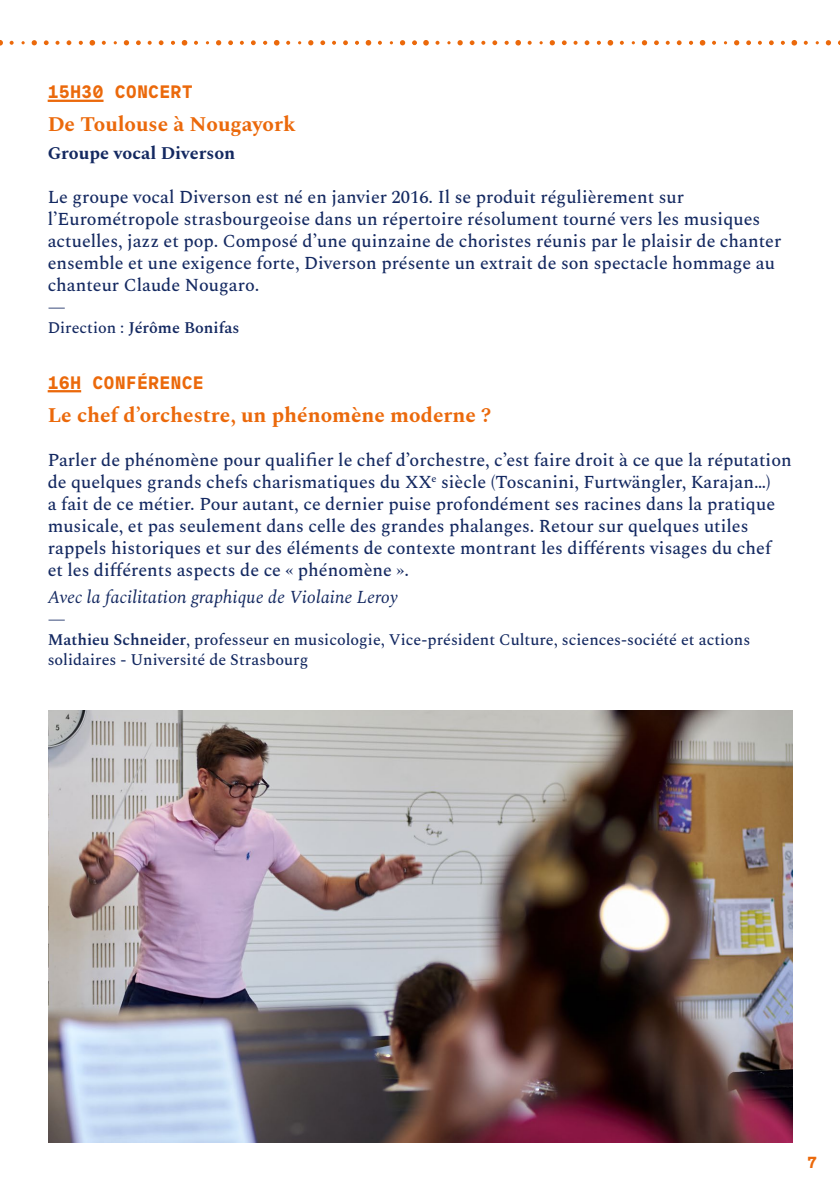
<style>
.page{position:relative;width:840px;height:1191px;background:#fff}
.page>*{position:absolute;margin:0;border:0;box-sizing:border-box;transform-origin:0 0}
.t1{font:700 21px "Spectral";color:#eb690b}
.t2{font:500 18px/22px "Spectral";color:#142961}
.t3{font:italic 18px "Spectral";color:#142961}
.t4{font:700 18px "Maax Mono";color:#eb690b}
.t5{font:700 18px "Spectral";color:#142961}
.t6{font:500 16px/20px "Spectral";color:#142961}
.t7{font:600 16px "Spectral";color:#142961}
.t8{font:700 16px "Maax Mono";color:#eb690b}
.s1{font-weight:500}
.s2{font-weight:600}
</style>
<div class="page">
<hr style="left:48px;top:100px;width:55px;height:2px;background:#eb690b">
<hr style="left:48px;top:390px;width:33px;height:2px;background:#eb690b">
<svg style="left:67px;top:40px;width:4px;height:5px"></svg>
<svg style="left:55px;top:41px;width:4px;height:4px"></svg>
<svg style="left:32px;top:40px;width:5px;height:5px"></svg>
<svg style="left:10px;top:41px;width:4px;height:4px"></svg>
<svg style="left:0;top:40px;width:3px;height:6px"></svg>
<svg style="left:44px;top:40px;width:5px;height:5px"></svg>
<svg style="left:159px;top:40px;width:4px;height:5px"></svg>
<svg style="left:148px;top:41px;width:4px;height:4px"></svg>
<svg style="left:124px;top:40px;width:5px;height:5px"></svg>
<svg style="left:102px;top:41px;width:4px;height:4px"></svg>
<svg style="left:89px;top:40px;width:6px;height:6px"></svg>
<svg style="left:136px;top:40px;width:5px;height:5px"></svg>
<svg style="left:79px;top:41px;width:4px;height:4px"></svg>
<svg style="left:400px;top:40px;width:5px;height:5px"></svg>
<svg style="left:378px;top:41px;width:4px;height:4px"></svg>
<svg style="left:365px;top:40px;width:6px;height:6px"></svg>
<svg style="left:251px;top:40px;width:4px;height:5px"></svg>
<svg style="left:240px;top:41px;width:4px;height:4px"></svg>
<svg style="left:216px;top:40px;width:5px;height:5px"></svg>
<svg style="left:194px;top:41px;width:4px;height:4px"></svg>
<svg style="left:182px;top:40px;width:5px;height:6px"></svg>
<svg style="left:228px;top:40px;width:5px;height:5px"></svg>
<svg style="left:171px;top:41px;width:4px;height:4px"></svg>
<svg style="left:355px;top:41px;width:4px;height:4px"></svg>
<svg style="left:343px;top:40px;width:5px;height:5px"></svg>
<svg style="left:332px;top:41px;width:4px;height:4px"></svg>
<svg style="left:308px;top:40px;width:5px;height:5px"></svg>
<svg style="left:286px;top:41px;width:4px;height:4px"></svg>
<svg style="left:274px;top:40px;width:5px;height:6px"></svg>
<svg style="left:320px;top:40px;width:5px;height:5px"></svg>
<svg style="left:263px;top:41px;width:4px;height:4px"></svg>
<svg style="left:492px;top:40px;width:5px;height:5px"></svg>
<svg style="left:481px;top:41px;width:4px;height:4px"></svg>
<svg style="left:457px;top:40px;width:5px;height:5px"></svg>
<svg style="left:435px;top:41px;width:4px;height:4px"></svg>
<svg style="left:423px;top:40px;width:5px;height:6px"></svg>
<svg style="left:469px;top:40px;width:5px;height:5px"></svg>
<svg style="left:412px;top:40px;width:4px;height:5px"></svg>
<svg style="left:584px;top:40px;width:5px;height:5px"></svg>
<svg style="left:573px;top:41px;width:4px;height:4px"></svg>
<svg style="left:549px;top:40px;width:5px;height:5px"></svg>
<svg style="left:527px;top:41px;width:4px;height:4px"></svg>
<svg style="left:515px;top:40px;width:5px;height:6px"></svg>
<svg style="left:561px;top:40px;width:5px;height:5px"></svg>
<svg style="left:504px;top:41px;width:4px;height:4px"></svg>
<svg style="left:825px;top:40px;width:5px;height:5px"></svg>
<svg style="left:803px;top:41px;width:4px;height:4px"></svg>
<svg style="left:791px;top:40px;width:5px;height:6px"></svg>
<svg style="left:676px;top:40px;width:5px;height:5px"></svg>
<svg style="left:665px;top:41px;width:4px;height:4px"></svg>
<svg style="left:641px;top:40px;width:5px;height:5px"></svg>
<svg style="left:619px;top:41px;width:4px;height:4px"></svg>
<svg style="left:607px;top:40px;width:6px;height:6px"></svg>
<svg style="left:654px;top:40px;width:4px;height:5px"></svg>
<svg style="left:596px;top:41px;width:4px;height:4px"></svg>
<svg style="left:780px;top:41px;width:4px;height:4px"></svg>
<svg style="left:769px;top:40px;width:4px;height:5px"></svg>
<svg style="left:757px;top:41px;width:4px;height:4px"></svg>
<svg style="left:734px;top:40px;width:4px;height:5px"></svg>
<svg style="left:712px;top:41px;width:3px;height:4px"></svg>
<svg style="left:699px;top:40px;width:6px;height:6px"></svg>
<svg style="left:746px;top:40px;width:4px;height:5px"></svg>
<svg style="left:689px;top:41px;width:3px;height:4px"></svg>
<img style="left:48px;top:711px;width:744px;height:431px">
<p class="t4" style="left:48px;top:80px;width:147px">15H30 CONCERT</p>
<p class="t1" style="left:48px;top:109px;width:249px">De Toulouse à Nougayork</p>
<p class="t5" style="left:48px;top:140px;width:189px">Groupe vocal Diverson</p>
<p class="t2" style="left:48px;top:184px;width:734px">Le groupe vocal Diverson est né en janvier 2016. Il se produit régulièrement sur l’Eurométropole strasbourgeoise dans un répertoire résolument tourné vers les musiques actuelles, jazz et pop. Composé d’une quinzaine de choristes réunis par le plaisir de chanter ensemble et une exigence forte, Diverson présente un extrait de son spectacle hommage au chanteur Claude Nougaro.<br>—</p>
<p class="t7" style="left:48px;top:316px;width:193px"><span class="s1">Direction :</span> Jérôme Bonifas</p>
<p class="t4" style="left:48px;top:370px;width:158px">16H CONFÉRENCE</p>
<p class="t1" style="left:48px;top:399px;width:445px">Le chef d’orchestre, un phénomène moderne ?</p>
<p class="t2" style="left:48px;top:447px;width:745px">Parler de phénomène pour qualifier le chef d’orchestre, c’est faire droit à ce que la réputation de quelques grands chefs charismatiques du XX<sup>e</sup> siècle (Toscanini, Furtwängler, Karajan…)<br>a fait de ce métier. Pour autant, ce dernier puise profondément ses racines dans la pratique musicale, et pas seulement dans celle des grandes phalanges. Retour sur quelques utiles rappels historiques et sur des éléments de contexte montrant les différents visages du chef<br>et les différents aspects de ce « phénomène ».</p>
<p class="t3" style="left:48px;top:584px;width:351px">Avec la facilitation graphique de Violaine Leroy</p>
<p class="t2" style="left:48px;top:607px;width:19px">—</p>
<p class="t6" style="left:48px;top:629px;width:703px"><span class="s2">Mathieu Schneider</span>, professeur en musicologie, Vice-président Culture, sciences-société et actions solidaires - Université de Strasbourg</p>
<p class="t8" style="left:806px;top:1151px;width:11px">7</p>
</div>
